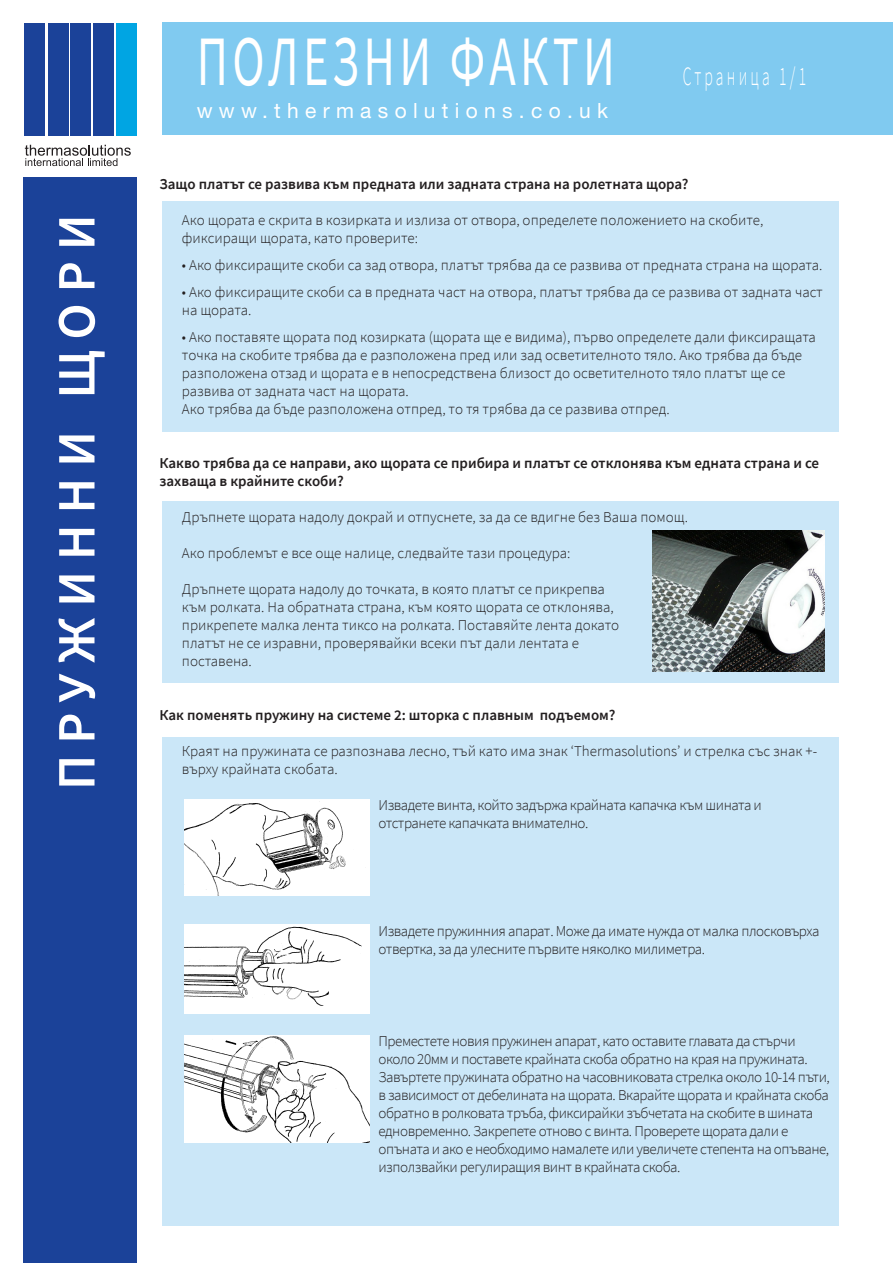
<style>
.page{position:relative;width:893px;height:1263px;background:#fff}
.page>*{position:absolute;margin:0;border:0;box-sizing:border-box;transform-origin:0 0}
.t1{font:70.8px "Source Sans Pro";letter-spacing:.09em;color:#fff;scale:.69 1}
.t2{font:600 54px "Source Sans Pro";letter-spacing:.2em;color:#fff}
.t3{font:300 26.4px "Source Sans Pro";letter-spacing:.2em;color:#fff;scale:.6 1}
.t4{font:21px "Helvetica Neue";letter-spacing:.3em;color:#fff}
.t5{font:300 15px/18px "Source Sans Pro";letter-spacing:-.01em;color:#231f20}
.t6{font:300 15px/18px "Source Sans Pro";letter-spacing:-.03em;color:#231f20}
.t7{font:600 15px/18px "Source Sans Pro";color:#231f20}
</style>
<div class="page">
<div style="left:162px;top:737px;width:677px;height:488px;background:#cbe7f8"></div>
<div style="left:162px;top:502px;width:677px;height:181px;background:#cbe7f8"></div>
<div style="left:162px;top:201px;width:677px;height:231px;background:#cbe7f8"></div>
<div style="left:25px;top:23px;width:20px;height:113px;background:#1b4299"></div>
<div style="left:48px;top:23px;width:20px;height:113px;background:#1b4299"></div>
<div style="left:71px;top:23px;width:20px;height:113px;background:#1b4299"></div>
<div style="left:93px;top:23px;width:21px;height:113px;background:#1b4299"></div>
<div style="left:117px;top:23px;width:20px;height:113px;background:#00a5e3"></div>
<svg style="left:25px;top:145px;width:106px;height:21px"></svg>
<div style="left:162px;top:22px;width:731px;height:113px;background:#80caf0"></div>
<div style="left:23px;top:178px;width:114px;height:1085px;background:#1b4299"></div>
<img style="left:185px;top:799px;width:185px;height:96px">
<img style="left:652px;top:530px;width:173px;height:142px">
<img style="left:185px;top:924px;width:185px;height:89px">
<img style="left:185px;top:1035px;width:185px;height:108px">
<p class="t2" style="left:41px;top:790px;width:577px;rotate:-90deg">ПРУЖИННИ ЩОРИ</p>
<p class="t1" style="left:197px;top:16px;width:608px">ПОЛЕЗНИ ФАКТИ</p>
<p class="t4" style="left:197px;top:98px;width:413px">www.thermasolutions.co.uk</p>
<p class="t3" style="left:683px;top:60px;width:207px">Страница 1/1</p>
<p class="t7" style="left:159px;top:175px;width:531px">Защо платът се развива към предната или задната страна на ролетната щора?</p>
<p class="t5" style="left:182px;top:211px;width:583px">Ако щората е скрита в козирката и излиза от отвора, определете положението на скобите, фиксиращи щората, като проверите:</p>
<p class="t5" style="left:182px;top:256px;width:642px">• Ако фиксиращите скоби са зад отвора, платът трябва да се развива от предната страна на щората.</p>
<p class="t5" style="left:182px;top:283px;width:642px">• Ако фиксиращите скоби са в предната част на отвора, платът трябва да се развива от задната част на щората.</p>
<p class="t5" style="left:182px;top:328px;width:636px">• Ако поставяте щората под козирката (щората ще е видима), първо определете дали фиксиращата точка на скобите трябва да е разположена пред или зад осветителното тяло. Ако трябва да бъде разположена отзад и щората е в непосредствена близост до осветителното тяло платът ще се развива от задната част на щората.</p>
<p class="t5" style="left:182px;top:400px;width:489px">Ако трябва да бъде разположена отпред, то тя трябва да се развива отпред.</p>
<p class="t7" style="left:159px;top:454px;width:661px">Какво трябва да се направи, ако щората се прибира и платът се отклонява към едната страна и се захваща в крайните скоби?</p>
<p class="t5" style="left:182px;top:508px;width:508px">Дръпнете щората надолу докрай и отпуснете, за да се вдигне без Ваша помощ.</p>
<p class="t5" style="left:182px;top:544px;width:390px">Ако проблемът е все още налице, следвайте тази процедура:</p>
<p class="t5" style="left:182px;top:580px;width:439px">Дръпнете щората надолу до точката, в която платът се прикрепва към ролката. На обратната страна, към която щората се отклонява, прикрепете малка лента тиксо на ролката. Поставяйте лента докато платът не се изравни, проверявайки всеки път дали лентата е поставена.</p>
<p class="t7" style="left:159px;top:706px;width:458px">Как поменять пружину на системе 2: шторка с плавным подъемом?</p>
<p class="t5" style="left:182px;top:742px;width:637px">Краят на пружината се разпознава лесно, тъй като има знак ‘Thermasolutions’ и стрелка със знак +- върху крайната скобата.</p>
<p class="t6" style="left:378px;top:796px;width:385px">Извадете винта, който задържа крайната капачка към шината и</p>
<p class="t6" style="left:378px;top:814px;width:211px">отстранете капачката внимателно.</p>
<p class="t6" style="left:378px;top:922px;width:442px">Извадете пружинния апарат. Може да имате нужда от малка плосковърха отвертка, за да улесните първите няколко милиметра.</p>
<p class="t6" style="left:378px;top:1032px;width:453px">Преместете новия пружинен апарат, като оставите главата да стърчи около 20мм и поставете крайната скоба обратно на края на пружината.<br>Завъртете пружината обратно на часовниковата стрелка около 10-14 пъти, в зависимост от дебелината на щората. Вкарайте щората и крайната скоба обратно в ролковата тръба, фиксирайки зъбчетата на скобите в шината едновременно. Закрепете отново с винта. Проверете щората дали е опъната и ако е необходимо намалете или увеличете степента на опъване, използвайки регулиращия винт в крайната скоба.</p>
</div>
